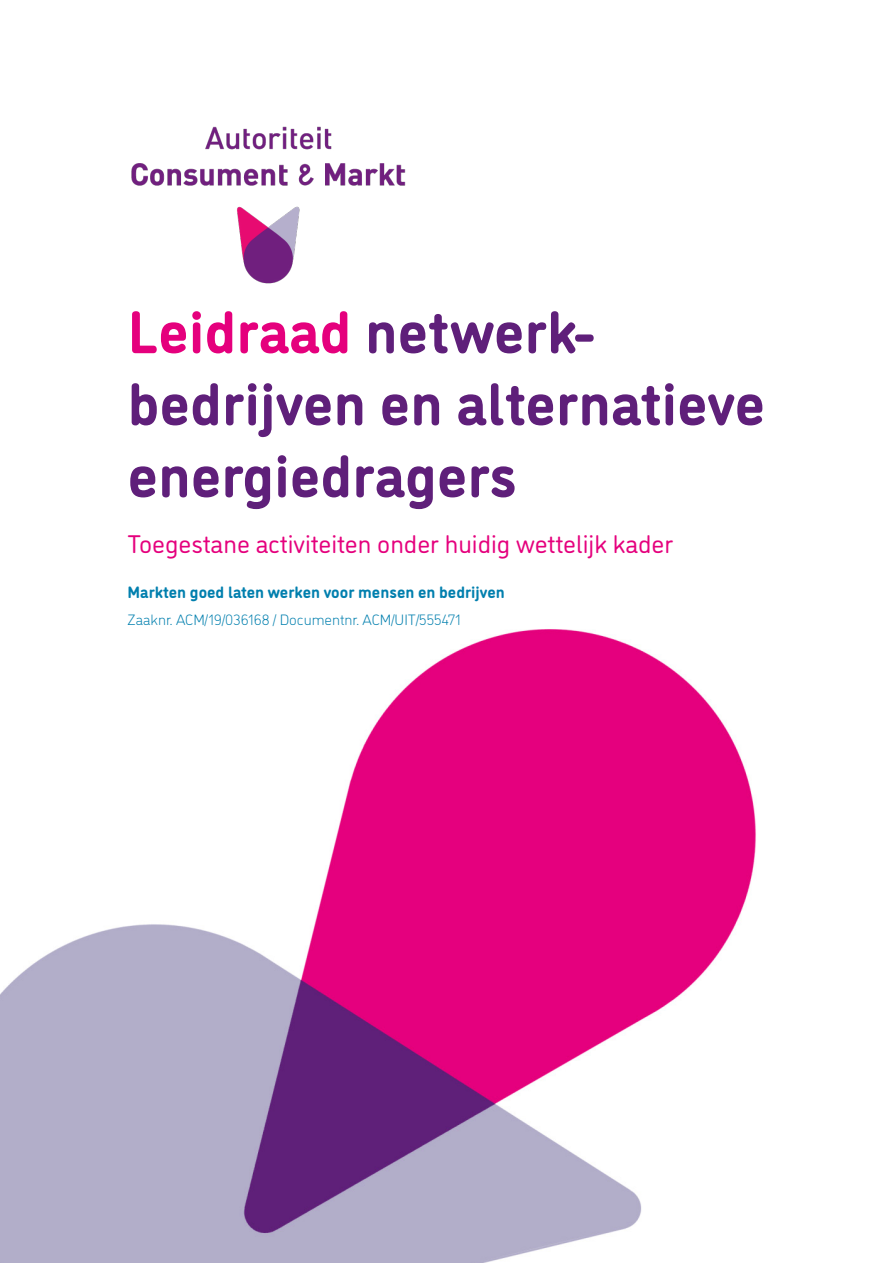
<style>
.page{position:relative;width:893px;height:1263px;background:#fff}
.page>*{position:absolute;margin:0;border:0;box-sizing:border-box;transform-origin:0 0}
.H1_Titel{font:700 60px/72px "DI Nosaur";color:#5f1f7a}
.P_Subtitel{font:25.5px "DI Nosaur";color:#e5007d}
.P_Pay-off{font:700 16.5px "DI Nosaur";color:#007fae}
.P_zaaknr{font:300 15px "DI Nosaur";color:#007fae}
.s1{color:#e5007d}
</style>
<div class="page">
<img style="left:0;top:629px;width:756px;height:634px">
<img style="left:131px;top:126px;width:275px;height:158px">
<h1 class="H1_Titel" style="left:128px;top:291px;width:639px"><span class="s1">Leidraad</span> netwerk&shy;bedrijven en alternatieve energiedragers</h1>
<p class="P_Subtitel" style="left:128px;top:526px;width:547px">Toegestane activiteiten onder huidig wettelijk kader</p>
<p class="P_Pay-off" style="left:128px;top:580px;width:379px">Markten goed laten werken voor mensen en bedrijven</p>
<p class="P_zaaknr" style="left:128px;top:609px;width:335px">Zaaknr. ACM/19/036168 / Documentnr. ACM/UIT/555471</p>
</div>
